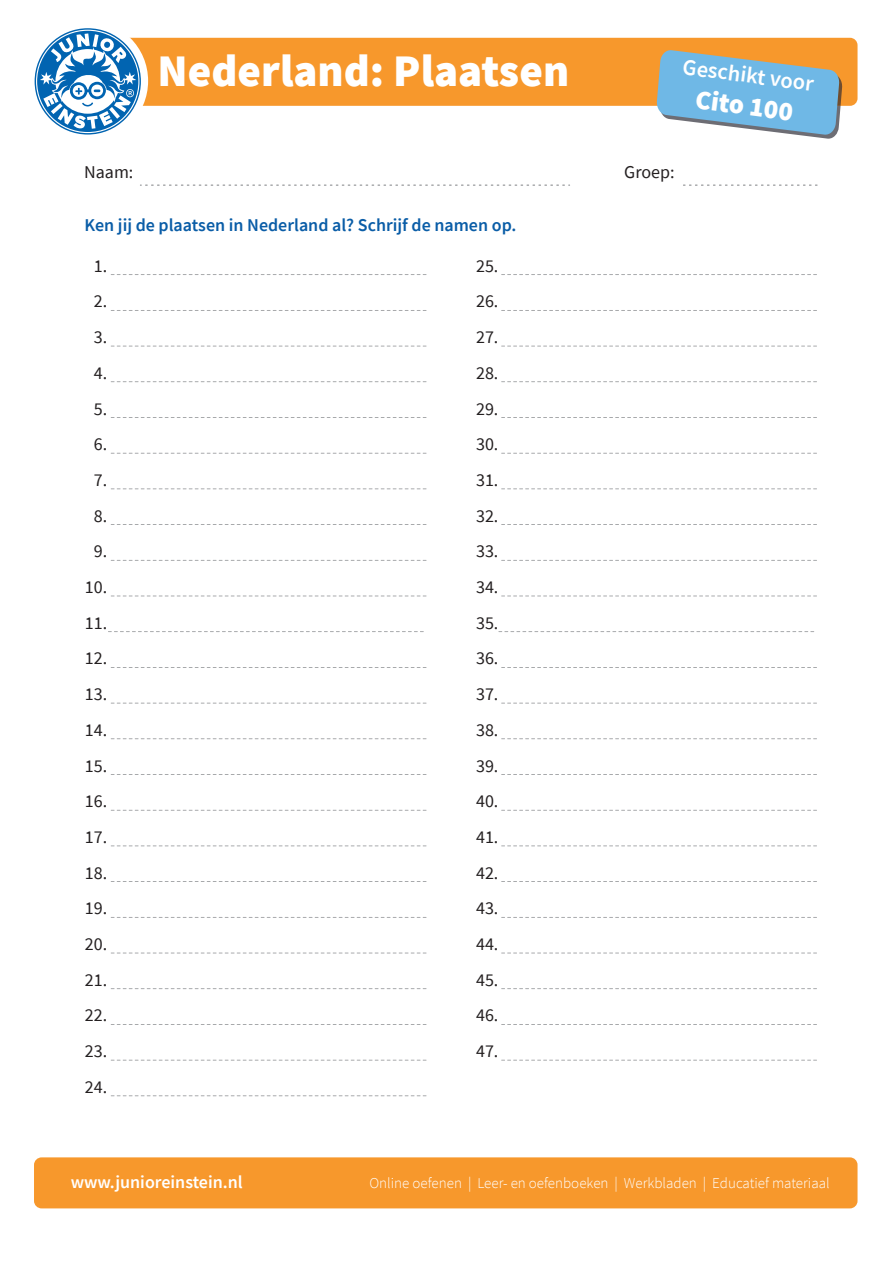
<style>
.page{position:relative;width:893px;height:1263px;background:#fff}
.page>*{position:absolute;margin:0;border:0;box-sizing:border-box;transform-origin:0 0}
.t1{font:900 45px "Source Sans Pro";color:#fff}
.t2{font:900 27px "Source Sans Pro";color:#fff}
.t3{font:600 22.5px "Source Sans Pro";color:#fff}
.t4{font:18px/35.7px "Source Sans Pro";color:#231f20;text-align:center}
.t5{font:600 18px "Source Sans Pro";color:#0a5da7}
.t6{font:600 18px "Source Sans Pro";color:#fff}
.t7{font:300 15px "Source Sans Pro";color:#fff}
</style>
<div class="page">
<div style="left:34px;top:1157px;width:823px;height:51px;background:#f7982c;border-radius:8px"></div>
<svg style="left:111px;top:310px;width:315px;height:1px"></svg>
<svg style="left:111px;top:274px;width:315px;height:1px"></svg>
<svg style="left:111px;top:488px;width:315px;height:1px"></svg>
<svg style="left:111px;top:346px;width:315px;height:1px"></svg>
<svg style="left:111px;top:381px;width:315px;height:1px"></svg>
<svg style="left:111px;top:417px;width:315px;height:1px"></svg>
<svg style="left:111px;top:453px;width:315px;height:1px"></svg>
<svg style="left:111px;top:703px;width:315px;height:1px"></svg>
<svg style="left:111px;top:1095px;width:315px;height:1px"></svg>
<svg style="left:111px;top:1060px;width:315px;height:1px"></svg>
<svg style="left:111px;top:1024px;width:315px;height:1px"></svg>
<svg style="left:111px;top:988px;width:315px;height:1px"></svg>
<svg style="left:111px;top:953px;width:315px;height:1px"></svg>
<svg style="left:111px;top:917px;width:315px;height:1px"></svg>
<svg style="left:111px;top:881px;width:315px;height:1px"></svg>
<svg style="left:111px;top:845px;width:315px;height:1px"></svg>
<svg style="left:111px;top:810px;width:315px;height:1px"></svg>
<svg style="left:111px;top:774px;width:315px;height:1px"></svg>
<svg style="left:111px;top:738px;width:315px;height:1px"></svg>
<svg style="left:111px;top:524px;width:315px;height:1px"></svg>
<svg style="left:111px;top:560px;width:315px;height:1px"></svg>
<svg style="left:111px;top:596px;width:315px;height:1px"></svg>
<svg style="left:108px;top:631px;width:316px;height:1px"></svg>
<svg style="left:111px;top:667px;width:315px;height:1px"></svg>
<svg style="left:501px;top:310px;width:316px;height:1px"></svg>
<svg style="left:501px;top:274px;width:316px;height:1px"></svg>
<svg style="left:501px;top:488px;width:316px;height:1px"></svg>
<svg style="left:501px;top:346px;width:316px;height:1px"></svg>
<svg style="left:501px;top:381px;width:316px;height:1px"></svg>
<svg style="left:501px;top:417px;width:316px;height:1px"></svg>
<svg style="left:501px;top:453px;width:316px;height:1px"></svg>
<svg style="left:501px;top:703px;width:316px;height:1px"></svg>
<svg style="left:501px;top:1060px;width:316px;height:1px"></svg>
<svg style="left:501px;top:1024px;width:316px;height:1px"></svg>
<svg style="left:501px;top:988px;width:316px;height:1px"></svg>
<svg style="left:501px;top:953px;width:316px;height:1px"></svg>
<svg style="left:501px;top:917px;width:316px;height:1px"></svg>
<svg style="left:501px;top:881px;width:316px;height:1px"></svg>
<svg style="left:501px;top:845px;width:316px;height:1px"></svg>
<svg style="left:501px;top:810px;width:316px;height:1px"></svg>
<svg style="left:501px;top:774px;width:316px;height:1px"></svg>
<svg style="left:501px;top:738px;width:316px;height:1px"></svg>
<svg style="left:501px;top:524px;width:316px;height:1px"></svg>
<svg style="left:501px;top:560px;width:316px;height:1px"></svg>
<svg style="left:501px;top:596px;width:316px;height:1px"></svg>
<svg style="left:498px;top:631px;width:316px;height:1px"></svg>
<svg style="left:501px;top:667px;width:316px;height:1px"></svg>
<div style="left:50px;top:38px;width:807px;height:68px;background:#f7982c;border-radius:7px"></div>
<div style="left:27px;top:20px;width:121px;height:122px;background:#fff;border-radius:50%"></div>
<svg style="left:140px;top:185px;width:430px;height:1px"></svg>
<svg style="left:683px;top:185px;width:135px;height:1px"></svg>
<svg style="left:35px;top:28px;width:106px;height:107px"></svg>
<svg style="left:656px;top:50px;width:187px;height:89px"></svg>
<h1 class="t1" style="left:158px;top:40px;width:413px">Nederland: Plaatsen</h1>
<p class="t3" style="left:685px;top:51px;width:133px;rotate:8deg">Geschikt voor</p>
<h2 class="t2" style="left:698px;top:80px;width:100px;rotate:8deg">Cito 100</h2>
<p class="t4" style="left:84px;top:154px;width:51px">Naam:</p>
<p class="t4" style="left:624px;top:154px;width:52px">Groep:</p>
<p class="t5" style="left:85px;top:213px;width:433px">Ken jij de plaatsen in Nederland al? Schrijf de namen op.</p>
<p class="t4" style="left:85px;top:248px;width:24px">1.<br>2.<br>3.<br>4.<br>5.<br>6.<br>7.<br>8.<br>9.<br>10.<br>11.<br>12.<br>13.<br>14.<br>15.<br>16.<br>17.<br>18.<br>19.<br>20.<br>21.<br>22.<br>23.<br>24.</p>
<p class="t4" style="left:476px;top:248px;width:24px;text-align:justify">25.<br>26.<br>27.<br>28.<br>29.<br>30.<br>31.<br>32.<br>33.<br>34.<br>35.<br>36.<br>37.<br>38.<br>39.<br>40.<br>41.<br>42.<br>43.<br>44.<br>45.<br>46.<br>47.</p>
<p class="t6" style="left:71px;top:1170px;width:174px">www.junioreinstein.nl</p>
<p class="t7" style="left:369px;top:1174px;width:462px">Online oefenen | Leer- en oefenboeken | Werkbladen | Educatief materiaal</p>
</div>
